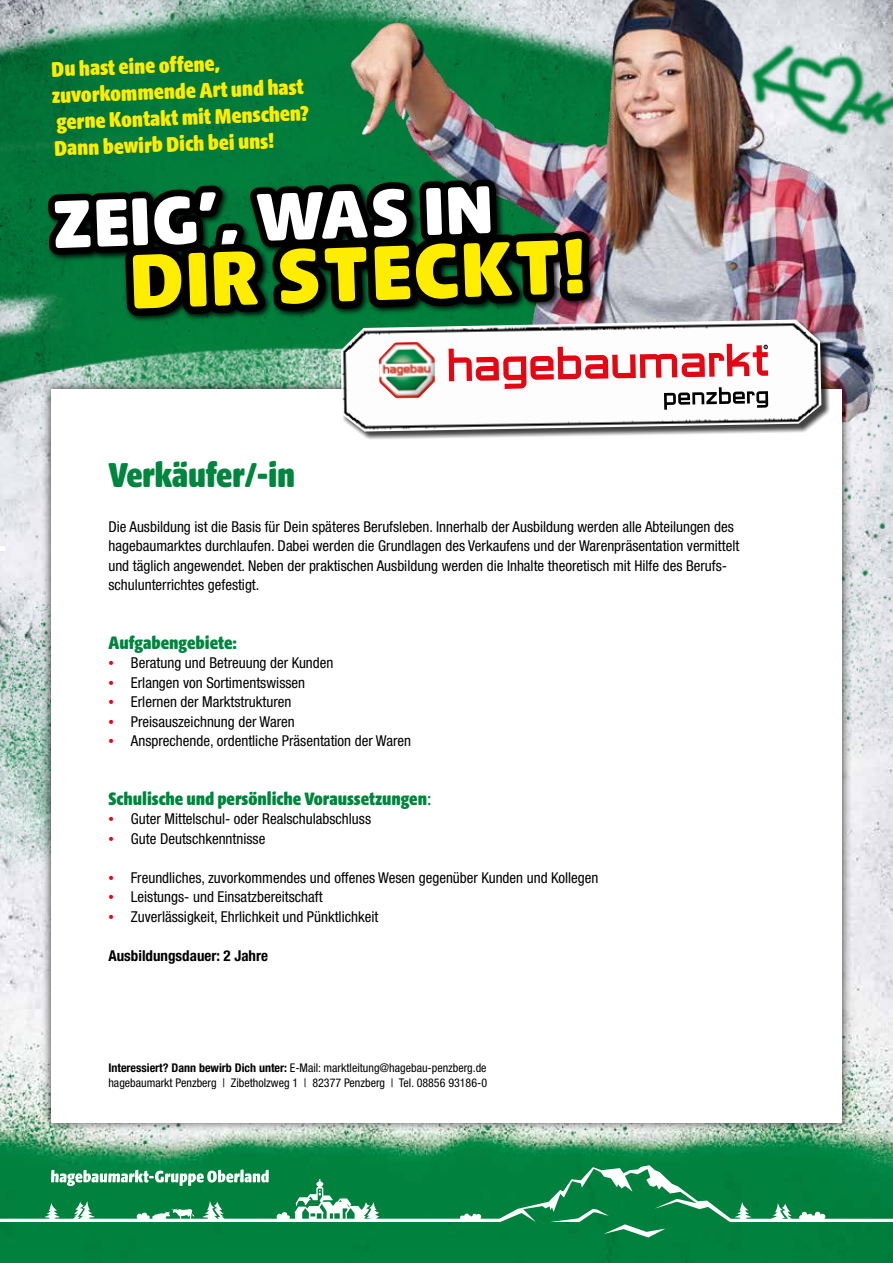
<style>
.page{position:relative;width:893px;height:1263px;background:#fff}
.page>*{position:absolute;margin:0;border:0;box-sizing:border-box;transform-origin:0 0}
.t1{font:84px "Hagebau Beta Outline";color:#ffed00}
.t2{font:73.5px "Hagebau Beta Outline";color:#fff}
.t3{font:37.5px "Hagebau Beta Condensed";letter-spacing:-.01em;color:#00853e}
.t4{font:23.1px/26.4px "Hagebau Beta Condensed";color:#ffed00}
.t5{font:19.5px "Hagebau Beta Condensed";color:#00853e}
.t6{font:condensed 15px/19.5px "Helvetica Neue LT Pro";color:#000}
.t7{font:700 condensed 15px "Helvetica Neue LT Pro";color:#000}
.t8{font:condensed 12px/15.8px "Helvetica Neue LT Pro";color:#000}
.s1{font-family:"Myriad Pro";font-stretch:normal;font-size:19.5px;color:#e30613}
.s2{font-family:"Myriad Pro"}
.s3{font-weight:700}
</style>
<div class="page">
<img style="left:0;top:836px;width:893px;height:427px">
<img style="left:0;top:0;width:893px;height:836px">
<img style="left:0;top:489px;width:41px;height:515px">
<img style="left:296px;top:0;width:597px;height:470px">
<img style="left:746px;top:43px;width:147px;height:99px">
<div style="left:41px;top:379px;width:811px;height:753px;background:#000;opacity:.75"></div>
<div style="left:51px;top:389px;width:791px;height:734px;background:#fff"></div>
<svg style="left:0;top:1165px;width:893px;height:57px;background:#209156"></svg>
<svg style="left:550px;top:1209px;width:115px;height:28px;background:#1d8f53"></svg>
<svg style="left:295px;top:1179px;width:56px;height:29px"></svg>
<svg style="left:51px;top:1169px;width:218px;height:17px"></svg>
<svg style="left:357px;top:320px;width:478px;height:119px"></svg>
<img style="left:341px;top:320px;width:480px;height:111px">
<img style="left:380px;top:383px;width:37px;height:15px">
<svg style="left:448px;top:343px;width:320px;height:67px"></svg>
<svg style="left:0;top:546px;width:6px;height:5px"></svg>
<svg style="left:38px;top:188px;width:68px;height:774px"></svg>
<svg style="left:142px;top:325px;width:70px;height:64px;background:#379562"></svg>
<img style="left:84px;top:0;width:513px;height:325px">
<h3 class="t4" style="left:51px;top:57px;width:258px;rotate:-2deg">Du hast eine offene, zuvorkommende Art und hast gerne Kontakt mit Menschen?<br>Dann bewirb Dich bei uns!</h3>
<h2 class="t2" style="left:51px;top:186px;width:443px;rotate:-2deg">ZEIG’, WAS IN</h2>
<h1 class="t1" style="left:128px;top:238px;width:458px;rotate:-2deg">DIR STECKT!</h1>
<h3 class="t3" style="left:108px;top:456px;width:188px">Verkäufer/-in</h3>
<p class="t6" style="left:108px;top:516px;width:632px">Die Ausbildung ist die Basis für Dein späteres Berufsleben. Innerhalb der Ausbildung werden alle Abteilungen des hagebaumarktes durchlaufen. Dabei werden die Grundlagen des Verkaufens und der Warenpräsentation vermittelt und täglich angewendet. Neben der praktischen Ausbildung werden die Inhalte theoretisch mit Hilfe des Berufs&shy;schulunterrichtes gefestigt.</p>
<h3 class="t5" style="left:108px;top:633px;width:130px">Aufgabengebiete:</h3>
<p class="t6" style="left:108px;top:653px;width:227px"><span class="s1">•</span> Beratung und Betreuung der Kunden</p>
<p class="t6" style="left:108px;top:672px;width:198px"><span class="s1">•</span> Erlangen von Sortimentswissen</p>
<p class="t6" style="left:108px;top:692px;width:184px"><span class="s1">•</span> Erlernen der Marktstrukturen</p>
<p class="t6" style="left:108px;top:711px;width:188px"><span class="s1">•</span> Preisauszeichnung der Waren</p>
<p class="t6" style="left:108px;top:731px;width:304px"><span class="s1">•</span> Ansprechende, ordentliche Präsentation der Waren</p>
<h3 class="t5" style="left:108px;top:789px;width:324px">Schulische und persönliche Voraussetzungen<span class="s2">:</span></h3>
<p class="t6" style="left:108px;top:809px;width:264px"><span class="s1">•</span> Guter Mittelschul- oder Realschulabschluss</p>
<p class="t6" style="left:108px;top:828px;width:158px"><span class="s1">•</span> Gute Deutschkenntnisse</p>
<p class="t6" style="left:108px;top:867px;width:491px"><span class="s1">•</span> Freundliches, zuvorkommendes und offenes Wesen gegenüber Kunden und Kollegen</p>
<p class="t6" style="left:108px;top:887px;width:216px"><span class="s1">•</span> Leistungs- und Einsatzbereitschaft</p>
<p class="t6" style="left:108px;top:906px;width:271px"><span class="s1">•</span> Zuverlässigkeit, Ehrlichkeit und Pünktlichkeit</p>
<p class="t7" style="left:108px;top:946px;width:161px">Ausbildungsdauer: 2 Jahre</p>
<p class="t8" style="left:108px;top:1059px;width:380px"><span class="s3">Interessiert? Dann bewirb Dich unter:</span> E-Mail: marktleitung@hagebau-penzberg.de hagebaumarkt Penzberg | Zibetholzweg 1 | 82377 Penzberg | Tel. 08856 93186-0</p>
</div>
